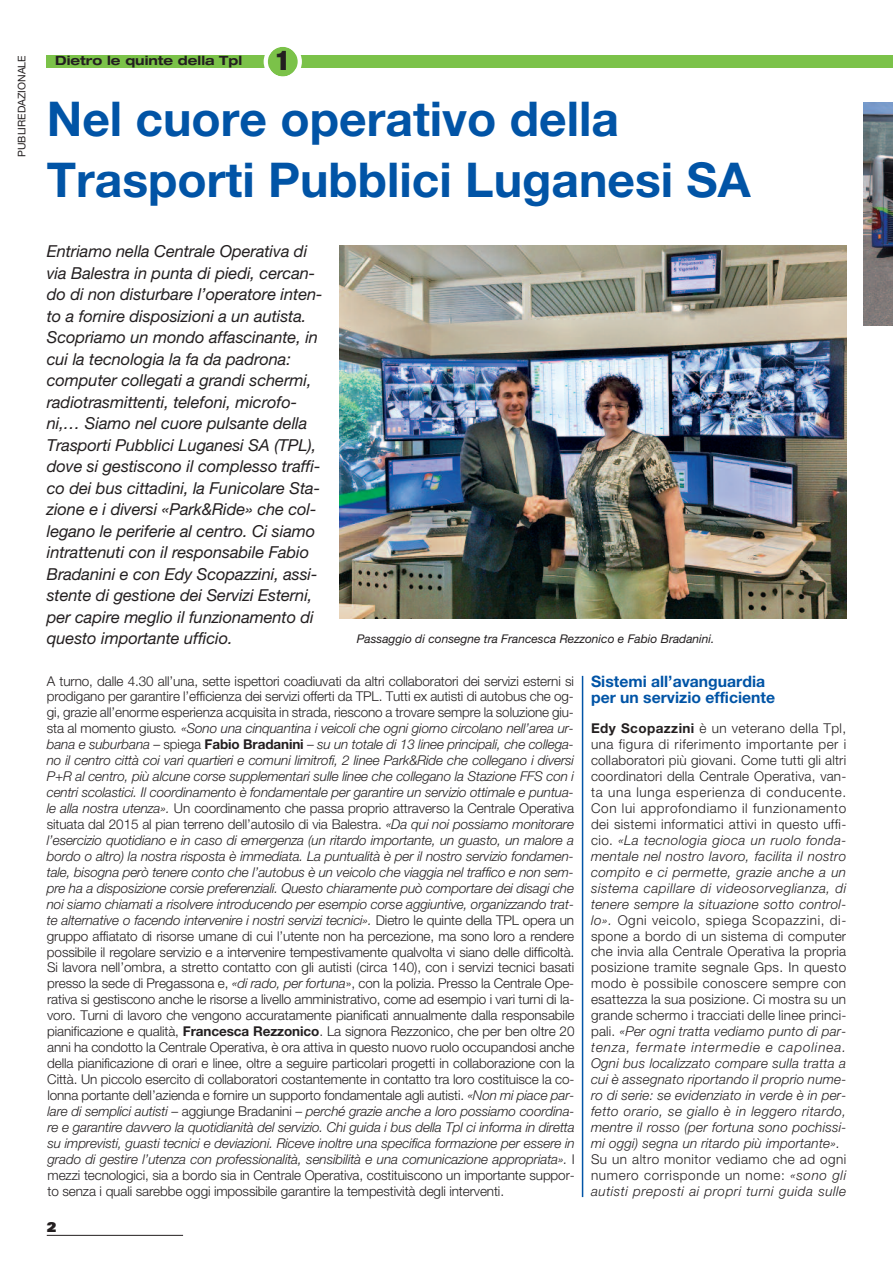
<style>
.page{position:relative;width:893px;height:1263px;background:#fff}
.page>*{position:absolute;margin:0;border:0;box-sizing:border-box;transform-origin:0 0}
.t1{font:700 48px/61.1px "Helvetica Neue LT Std";color:#0154a6}
.t2{font:italic 16.5px/21.5px "Helvetica Neue LT Std";letter-spacing:-.005em;color:#231f20}
.t3{font:700 15.75px/15.9px "Helvetica Neue LT Std";color:#0154a6}
.t4{font:300 13.5px/15.9px "Helvetica Neue LT Std";letter-spacing:.015em;color:#231f20;text-align:justify}
.t5{font:13.5px "Univers LT Std X Black";color:#231f20}
.t6{font:700 expanded 12.75px "Helvetica Neue LT Std";color:#231f20}
.t7{font:italic 12px "Helvetica Neue LT Std";color:#231f20}
.t8{font:10.5px "Helvetica Neue LT Std";color:#231f20}
.s1{font-weight:900;font-stretch:condensed;font-size:27px}
.s2{font-style:italic}
.s3{font-weight:700}
</style>
<div class="page">
<div style="left:47px;top:55px;width:236px;height:13px;background:#7bc249"></div>
<div style="left:283px;top:55px;width:610px;height:13px;background:#7bc249"></div>
<hr style="left:47px;top:1235px;width:136px;height:1px;background:#231f20">
<svg style="left:264px;top:47px;width:38px;height:30px"></svg>
<img style="left:340px;top:245px;width:506px;height:374px">
<img style="left:863px;top:102px;width:30px;height:223px">
<hr style="left:582px;top:676px;width:1px;height:521px;background:#0154a6">
<p class="t8" style="left:18px;top:157px;width:103px;rotate:-90deg">PUBLIREDAZIONALE</p>
<p class="t6" style="left:55px;top:56px;width:236px">Dietro le quinte della Tpl <span class="s1">1</span></p>
<h1 class="t1" style="left:47px;top:93px;width:705px">Nel cuore operativo della<br>Trasporti Pubblici Luganesi SA</h1>
<p class="t2" style="left:47px;top:242px;width:277px">Entriamo nella Centrale Operativa di via Balestra in punta di piedi, cercan&shy;do di non disturbare l’operatore inten&shy;to a fornire disposizioni a un autista.<br>Scopriamo un mondo affascinante, in cui la tecnologia la fa da padrona: computer collegati a grandi schermi, radiotrasmittenti, telefoni, microfo&shy;ni,… Siamo nel cuore pulsante della Trasporti Pubblici Luganesi SA (TPL), dove si gestiscono il complesso traffi&shy;co dei bus cittadini, la Funicolare Sta&shy;zione e i diversi «Park&amp;Ride» che col&shy;legano le periferie al centro. Ci siamo intrattenuti con il responsabile Fabio Bradanini e con Edy Scopazzini, assi&shy;stente di gestione dei Servizi Esterni, per capire meglio il funzionamento di questo importante ufficio.</p>
<p class="t7" style="left:357px;top:635px;width:359px">Passaggio di consegne tra Francesca Rezzonico e Fabio Bradanini.</p>
<p class="t4" style="left:47px;top:674px;width:530px">A turno, dalle 4.30 all’una, sette ispettori coadiuvati da altri collaboratori dei servizi esterni si prodigano per garantire l’efficienza dei servizi offerti da TPL. Tutti ex autisti di autobus che og&shy;gi, grazie all’enorme esperienza acquisita in strada, riescono a trovare sempre la soluzione giu&shy;sta al momento giusto<span class="s2">. «Sono una cinquantina i veicoli che ogni giorno circolano nell’area ur&shy;bana e suburbana</span> – spiega <span class="s3">Fabio Bradanini</span> – <span class="s2">su un totale di 13 linee principali, che collega&shy;no il centro città coi vari quartieri e comuni limitrofi, 2 linee Park&amp;Ride che collegano i diversi P+R al centro, più alcune corse supplementari sulle linee che collegano la Stazione FFS con i centri scolastici. Il coordinamento è fondamentale per garantire un servizio ottimale e puntua&shy;le alla nostra utenza».</span> Un coordinamento che passa proprio attraverso la Centrale Operativa situata dal 2015 al pian terreno dell’autosilo di via Balestra. <span class="s2">«Da qui noi possiamo monitorare l’esercizio quotidiano e in caso di emergenza (un ritardo importante, un guasto, un malore a bordo o altro) la nostra risposta è immediata. La puntualità è per il nostro servizio fondamen&shy;tale, bisogna però tenere conto che l’autobus è un veicolo che viaggia nel traffico e non sem&shy;pre ha a disposizione corsie preferenziali. Questo chiaramente può comportare dei disagi che noi siamo chiamati a risolvere introducendo per esempio corse aggiuntive, organizzando trat&shy;te alternative o facendo intervenire i nostri servizi tecnici».</span> Dietro le quinte della TPL opera un gruppo affiatato di risorse umane di cui l’utente non ha percezione, ma sono loro a rendere possibile il regolare servizio e a intervenire tempestivamente qualvolta vi siano delle difficoltà.<br>Si lavora nell’ombra, a stretto contatto con gli autisti (circa 140), con i servizi tecnici basati presso la sede di Pregassona e, <span class="s2">«di rado, per fortuna</span>», con la polizia. Presso la Centrale Ope&shy;rativa si gestiscono anche le risorse a livello amministrativo, come ad esempio i vari turni di la&shy;voro. Turni di lavoro che vengono accuratamente pianificati annualmente dalla responsabile pianificazione e qualità, <span class="s3">Francesca Rezzonico</span>. La signora Rezzonico, che per ben oltre 20 anni ha condotto la Centrale Operativa, è ora attiva in questo nuovo ruolo occupandosi anche della pianificazione di orari e linee, oltre a seguire particolari progetti in collaborazione con la Città. Un piccolo esercito di collaboratori costantemente in contatto tra loro costituisce la co&shy;lonna portante dell’azienda e fornire un supporto fondamentale agli autisti. <span class="s2">«Non mi piace par&shy;lare di semplici autisti</span> – aggiunge Bradanini – <span class="s2">perché grazie anche a loro possiamo coordina&shy;re e garantire davvero la quotidianità del servizio. Chi guida i bus della Tpl ci informa in diretta su imprevisti, guasti tecnici e deviazioni. Riceve inoltre una specifica formazione per essere in grado di gestire l’utenza con professionalità, sensibilità e una comunicazione appropriata».</span> I mezzi tecnologici, sia a bordo sia in Centrale Operativa, costituiscono un importante suppor&shy;to senza i quali sarebbe oggi impossibile garantire la tempestività degli interventi.</p>
<p class="t3" style="left:591px;top:675px;width:186px">Sistemi all’avanguardia per un servizio efficiente</p>
<p class="t4" style="left:591px;top:722px;width:257px"><span class="s3">Edy Scopazzini</span> è un veterano della Tpl, una figura di riferimento importante per i collaboratori più giovani. Come tutti gli altri coordinatori della Centrale Operativa, van&shy;ta una lunga esperienza di conducente.<br>Con lui approfondiamo il funzionamento dei sistemi informatici attivi in questo uffi&shy;cio. <span class="s2">«La tecnologia gioca un ruolo fonda&shy;mentale nel nostro lavoro, facilita il nostro compito e ci permette, grazie anche a un sistema capillare di videosorveglianza, di tenere sempre la situazione sotto control&shy;lo».</span> Ogni veicolo, spiega Scopazzini, di&shy;spone a bordo di un sistema di computer che invia alla Centrale Operativa la propria posizione tramite segnale Gps. In questo modo è possibile conoscere sempre con esattezza la sua posizione. Ci mostra su un grande schermo i tracciati delle linee princi&shy;pali. <span class="s2">«Per ogni tratta vediamo punto di par&shy;tenza, fermate intermedie e capolinea.<br>Ogni bus localizzato compare sulla tratta a cui è assegnato riportando il proprio nume&shy;ro di serie: se evidenziato in verde è in per&shy;fetto orario, se giallo è in leggero ritardo, mentre il rosso (per fortuna sono pochissi&shy;mi oggi) segna un ritardo più importante».</span></p>
<p class="t4" style="left:591px;top:1152px;width:257px">Su un altro monitor vediamo che ad ogni numero corrisponde un nome: <span class="s2">«sono gli autisti preposti ai propri turni guida sulle</span></p>
<p class="t5" style="left:47px;top:1222px;width:11px">2</p>
</div>
